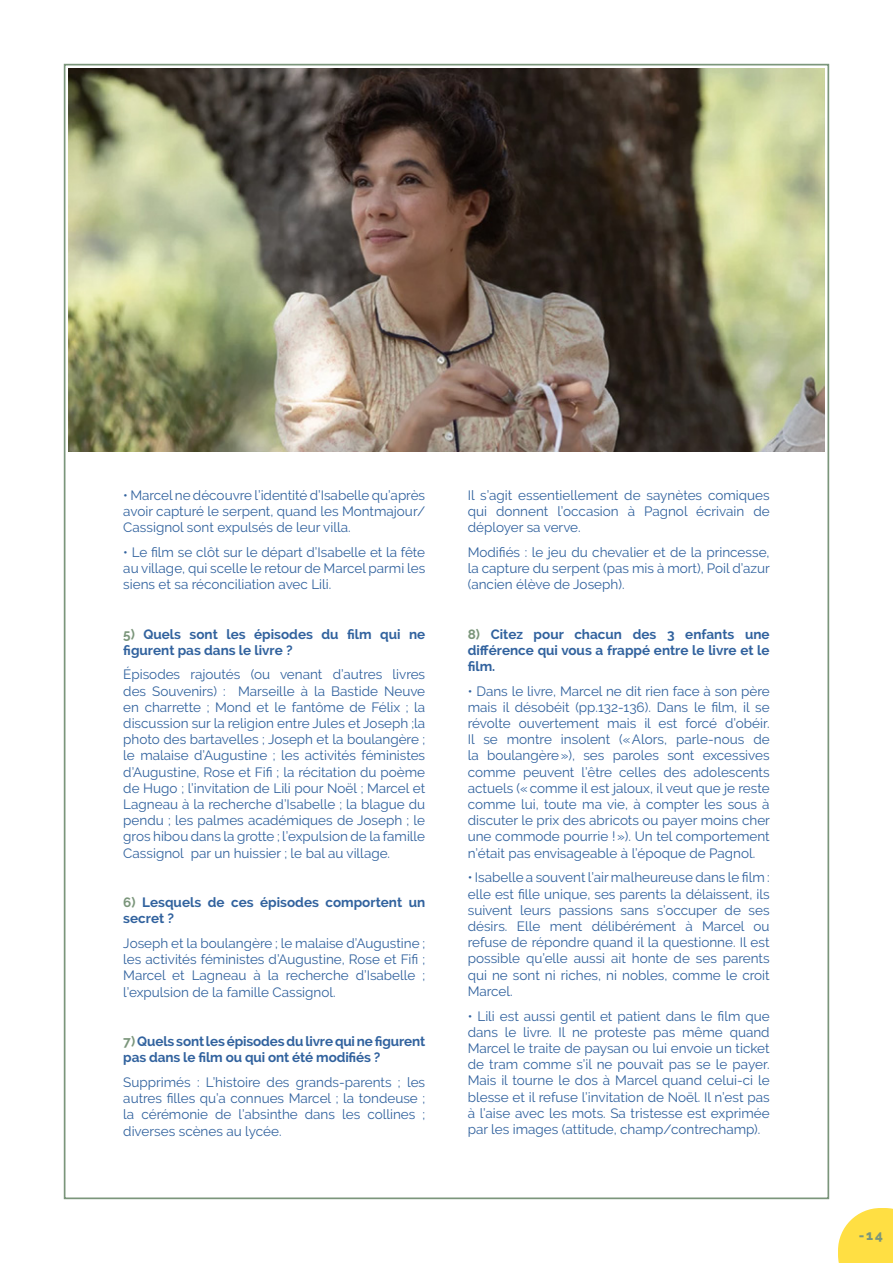
<style>
.page{position:relative;width:893px;height:1263px;background:#fff}
.page>*{position:absolute;margin:0;border:0;box-sizing:border-box;transform-origin:0 0}
.t1{font:13.5px/16.2px "Raleway";color:#31629e;text-align:justify}
.t2{font:700 13.5px/16.2px "Raleway";color:#31629e}
.t3{font:800 13.5px "Raleway";color:#7b967b}
.s1{color:#7b967b}
</style>
<div class="page">
<img style="left:68px;top:68px;width:757px;height:384px">
<svg style="left:838px;top:1208px;width:55px;height:55px;background:#ffe35b"></svg>
<p class="t1" style="left:123px;top:487px;width:303px">• Marcel ne découvre l’identité d’Isabelle qu’après avoir capturé le serpent, quand les Montmajour/ Cassignol sont expulsés de leur villa.</p>
<p class="t1" style="left:123px;top:544px;width:303px">• Le film se clôt sur le départ d’Isabelle et la fête au village, qui scelle le retour de Marcel parmi les siens et sa réconciliation avec Lili.</p>
<p class="t2" style="left:123px;top:626px;width:303px"><span class="s1">5)</span> Quels sont les épisodes du film qui ne figurent pas dans le livre ?</p>
<p class="t1" style="left:123px;top:666px;width:303px">Épisodes rajoutés (ou venant d’autres livres des Souvenirs) : Marseille à la Bastide Neuve en charrette ; Mond et le fantôme de Félix ; la discussion sur la religion entre Jules et Joseph ;la photo des bartavelles ; Joseph et la boulangère ; le malaise d’Augustine ; les activités féministes d’Augustine, Rose et Fifi ; la récitation du poème de Hugo ; l’invitation de Lili pour Noël ; Marcel et Lagneau à la recherche d’Isabelle ; la blague du pendu ; les palmes académiques de Joseph ; le gros hibou dans la grotte ; l’expulsion de la famille Cassignol par un huissier ; le bal au village.</p>
<p class="t2" style="left:123px;top:894px;width:303px"><span class="s1">6)</span> Lesquels de ces épisodes comportent un secret ?</p>
<p class="t1" style="left:123px;top:935px;width:303px">Joseph et la boulangère ; le malaise d’Augustine ; les activités féministes d’Augustine, Rose et Fifi ; Marcel et Lagneau à la recherche d’Isabelle ; l’expulsion de la famille Cassignol.</p>
<p class="t2" style="left:123px;top:1033px;width:303px"><span class="s1">7)</span> Quels sont les épisodes du livre qui ne figurent pas dans le film ou qui ont été modifiés ?</p>
<p class="t1" style="left:123px;top:1074px;width:303px">Supprimés : L’histoire des grands-parents ; les autres filles qu’a connues Marcel ; la tondeuse ; la cérémonie de l’absinthe dans les collines ; diverses scènes au lycée.</p>
<p class="t1" style="left:468px;top:487px;width:303px">Il s’agit essentiellement de saynètes comiques qui donnent l’occasion à Pagnol écrivain de déployer sa verve.</p>
<p class="t1" style="left:468px;top:544px;width:304px">Modifiés : le jeu du chevalier et de la princesse, la capture du serpent (pas mis à mort), Poil d’azur (ancien élève de Joseph).</p>
<p class="t2" style="left:468px;top:626px;width:303px;text-align:justify"><span class="s1">8)</span> Citez pour chacun des 3 enfants une différence qui vous a frappé entre le livre et le film.</p>
<p class="t1" style="left:468px;top:683px;width:304px">• Dans le livre, Marcel ne dit rien face à son père mais il désobéit (pp.132-136). Dans le film, il se révolte ouvertement mais il est forcé d’obéir.<br>Il se montre insolent («Alors, parle-nous de la boulangère»), ses paroles sont excessives comme peuvent l’être celles des adolescents actuels («comme il est jaloux, il veut que je reste comme lui, toute ma vie, à compter les sous à discuter le prix des abricots ou payer moins cher une commode pourrie !»). Un tel comportement n’était pas envisageable à l’époque de Pagnol.</p>
<p class="t1" style="left:468px;top:869px;width:303px">• Isabelle a souvent l’air malheureuse dans le film : elle est fille unique, ses parents la délaissent, ils suivent leurs passions sans s’occuper de ses désirs. Elle ment délibérément à Marcel ou refuse de répondre quand il la questionne. Il est possible qu’elle aussi ait honte de ses parents qui ne sont ni riches, ni nobles, comme le croit Marcel.</p>
<p class="t1" style="left:468px;top:1007px;width:303px">• Lili est aussi gentil et patient dans le film que dans le livre. Il ne proteste pas même quand Marcel le traite de paysan ou lui envoie un ticket de tram comme s’il ne pouvait pas se le payer.<br>Mais il tourne le dos à Marcel quand celui-ci le blesse et il refuse l’invitation de Noël. Il n’est pas à l’aise avec les mots. Sa tristesse est exprimée par les images (attitude, champ/contrechamp).</p>
<p class="t3" style="left:859px;top:1227px;width:26px">-14</p>
</div>
